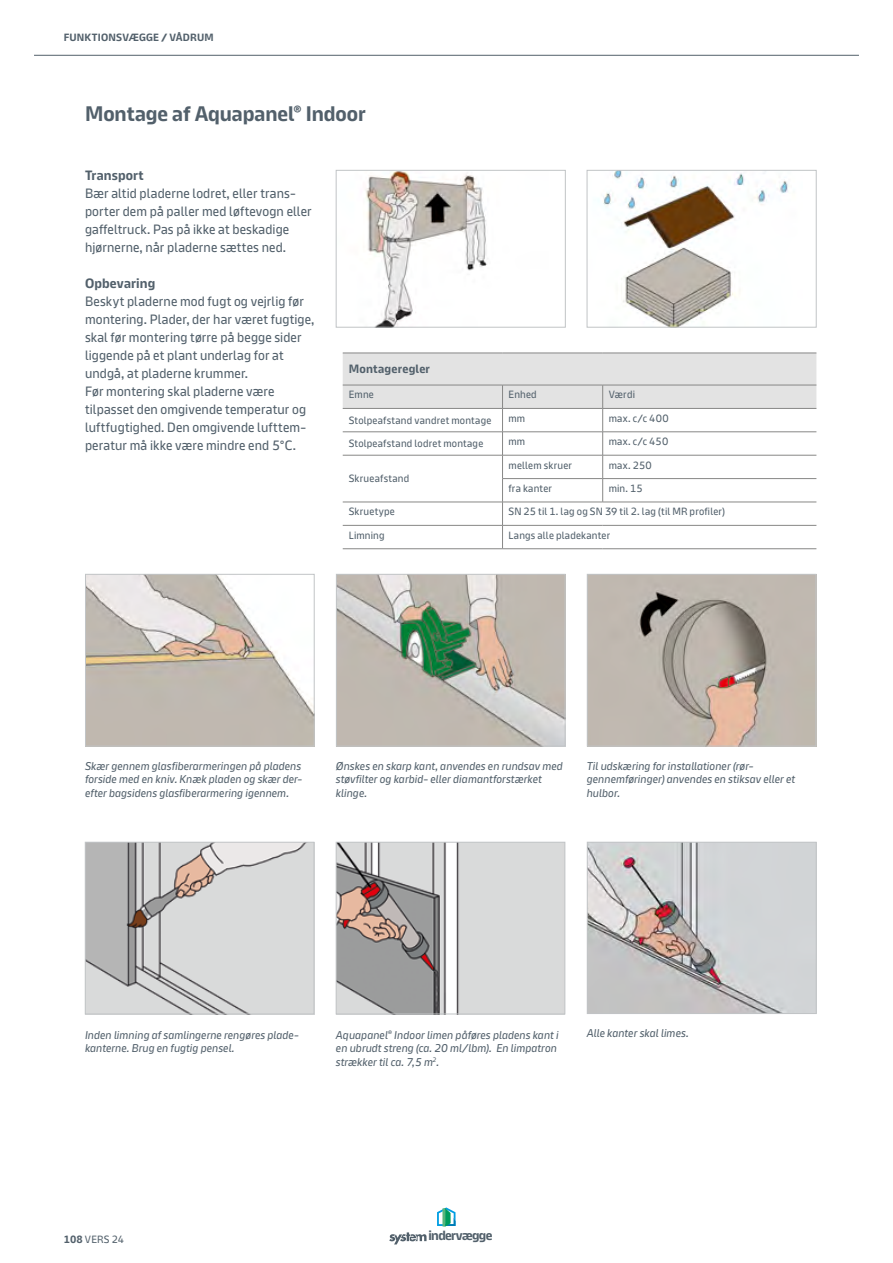
<style>
.page{position:relative;width:893px;height:1263px;background:#fff}
.page>*{position:absolute;margin:0;border:0;box-sizing:border-box;transform-origin:0 0}
.t1{font:700 21px "Knauf";letter-spacing:-.005em;color:#52606b}
.t2{font:13.5px/18px "Knauf";letter-spacing:.01em;color:#52606b}
.t3{font:700 13.5px "Knauf";letter-spacing:.01em;color:#52606b}
.t4{font:700 13.35px "Knauf";letter-spacing:-.05em;color:#52606b}
.t5{font:700 12px "Knauf";letter-spacing:.015em;color:#52606b}
.t6{font:italic 11.25px/13.5px "Knauf";letter-spacing:.01em;color:#52606b}
.t7{font:10.5px "Knauf";letter-spacing:.02em;color:#52606b}
.t8{font:700 10.5px "Knauf";letter-spacing:.015em;color:#52606b}
.s1{font-weight:700}
</style>
<div class="page">
<svg style="left:437px;top:1207px;width:18px;height:20px"></svg>
<hr style="left:442px;top:1208px;width:3px;height:19px;background:#58b67c">
<svg style="left:389px;top:1232px;width:37px;height:12px"></svg>
<hr style="left:34px;top:55px;width:825px;height:1px;background:#52606b">
<svg style="left:343px;top:353px;width:473px;height:195px"></svg>
<hr style="left:603px;top:525px;width:213px;height:1px;background:#878786">
<hr style="left:343px;top:548px;width:159px;height:1px;background:#878786">
<hr style="left:502px;top:548px;width:101px;height:1px;background:#878786">
<hr style="left:603px;top:548px;width:213px;height:1px;background:#878786">
<img style="left:365px;top:172px;width:122px;height:153px">
<div style="left:336px;top:170px;width:230px;height:157px;border:1px solid #c1c4c6"></div>
<img style="left:598px;top:172px;width:190px;height:153px">
<div style="left:587px;top:170px;width:229px;height:157px;border:1px solid #c1c4c6"></div>
<img style="left:338px;top:576px;width:225px;height:168px">
<div style="left:336px;top:574px;width:229px;height:172px;border:1px solid #c1c4c6"></div>
<img style="left:87px;top:576px;width:225px;height:168px">
<div style="left:85px;top:574px;width:229px;height:172px;border:1px solid #c1c4c6"></div>
<img style="left:589px;top:576px;width:225px;height:168px">
<div style="left:587px;top:574px;width:229px;height:172px;border:1px solid #c1c4c6"></div>
<img style="left:87px;top:844px;width:225px;height:168px">
<div style="left:85px;top:842px;width:229px;height:172px;border:1px solid #c1c4c6"></div>
<img style="left:338px;top:844px;width:225px;height:168px">
<div style="left:336px;top:842px;width:229px;height:172px;border:1px solid #c1c4c6"></div>
<img style="left:589px;top:844px;width:225px;height:168px">
<div style="left:587px;top:842px;width:229px;height:172px;border:1px solid #c1c4c6"></div>
<p class="t8" style="left:64px;top:32px;width:151px">FUNKTIONSVÆGGE / VÅDRUM</p>
<h1 class="t1" style="left:85px;top:102px;width:282px">Montage af Aquapanel<sup>®</sup> Indoor</h1>
<p class="t3" style="left:85px;top:167px;width:60px">Transport</p>
<p class="t2" style="left:85px;top:184px;width:228px">Bær altid pladerne lodret, eller trans&shy;porter dem på paller med løftevogn eller gaffeltruck. Pas på ikke at beskadige hjørnerne, når pladerne sættes ned.</p>
<p class="t3" style="left:85px;top:275px;width:72px">Opbevaring</p>
<p class="t2" style="left:85px;top:292px;width:231px">Beskyt pladerne mod fugt og vejrlig før montering. Plader, der har været fugtige, skal før montering tørre på begge sider liggende på et plant underlag for at undgå, at pladerne krummer.<br>Før montering skal pladerne være tilpasset den omgivende temperatur og luftfugtighed. Den omgivende lufttem&shy;peratur må ikke være mindre end 5°C.</p>
<p class="t5" style="left:349px;top:362px;width:83px">Montageregler</p>
<p class="t7" style="left:349px;top:389px;width:27px">Emne</p>
<p class="t7" style="left:508px;top:389px;width:30px">Enhed</p>
<p class="t7" style="left:609px;top:389px;width:28px">Værdi</p>
<p class="t7" style="left:349px;top:414px;width:144px">Stolpeafstand vandret montage</p>
<p class="t7" style="left:508px;top:412px;width:18px">mm</p>
<p class="t7" style="left:609px;top:412px;width:61px">max. c/c 400</p>
<p class="t7" style="left:349px;top:438px;width:136px">Stolpeafstand lodret montage</p>
<p class="t7" style="left:508px;top:436px;width:18px">mm</p>
<p class="t7" style="left:609px;top:436px;width:61px">max. c/c 450</p>
<p class="t7" style="left:349px;top:473px;width:62px">Skrueafstand</p>
<p class="t7" style="left:508px;top:459px;width:65px">mellem skruer</p>
<p class="t7" style="left:609px;top:459px;width:45px">max. 250</p>
<p class="t7" style="left:508px;top:482px;width:45px">fra kanter</p>
<p class="t7" style="left:609px;top:482px;width:36px">min. 15</p>
<p class="t7" style="left:349px;top:506px;width:48px">Skruetype</p>
<p class="t7" style="left:508px;top:506px;width:218px">SN 25 til 1. lag og SN 39 til 2. lag (til MR profiler)</p>
<p class="t7" style="left:349px;top:529px;width:37px">Limning</p>
<p class="t7" style="left:508px;top:529px;width:103px">Langs alle pladekanter</p>
<p class="t6" style="left:85px;top:759px;width:218px;text-align:justify">Skær gennem glasfiberarmeringen på pladens forside med en kniv. Knæk pladen og skær der&shy;efter bagsidens glasfiberarmering igennem.</p>
<p class="t6" style="left:336px;top:759px;width:228px">Ønskes en skarp kant, anvendes en rundsav med støvfilter og karbid- eller diamantforstærket klinge.</p>
<p class="t6" style="left:587px;top:759px;width:210px">Til udskæring for installationer (rør&shy;gennemføringer) anvendes en stiksav eller et hulbor.</p>
<p class="t6" style="left:85px;top:1028px;width:214px">Inden limning af samlingerne rengøres plade&shy;kanterne. Brug en fugtig pensel.</p>
<p class="t6" style="left:336px;top:1028px;width:224px">Aquapanel<sup>®</sup> Indoor limen påføres pladens kant i en ubrudt streng (ca. 20 ml/lbm). En limpatron strækker til ca. 7,5 m<sup>2</sup>.</p>
<p class="t6" style="left:587px;top:1026px;width:104px">Alle kanter skal limes.</p>
<p class="t7" style="left:64px;top:1233px;width:62px"><span class="s1">108</span> VERS 24</p>
<p class="t4" style="left:429px;top:1228px;width:65px">indervægge</p>
</div>
